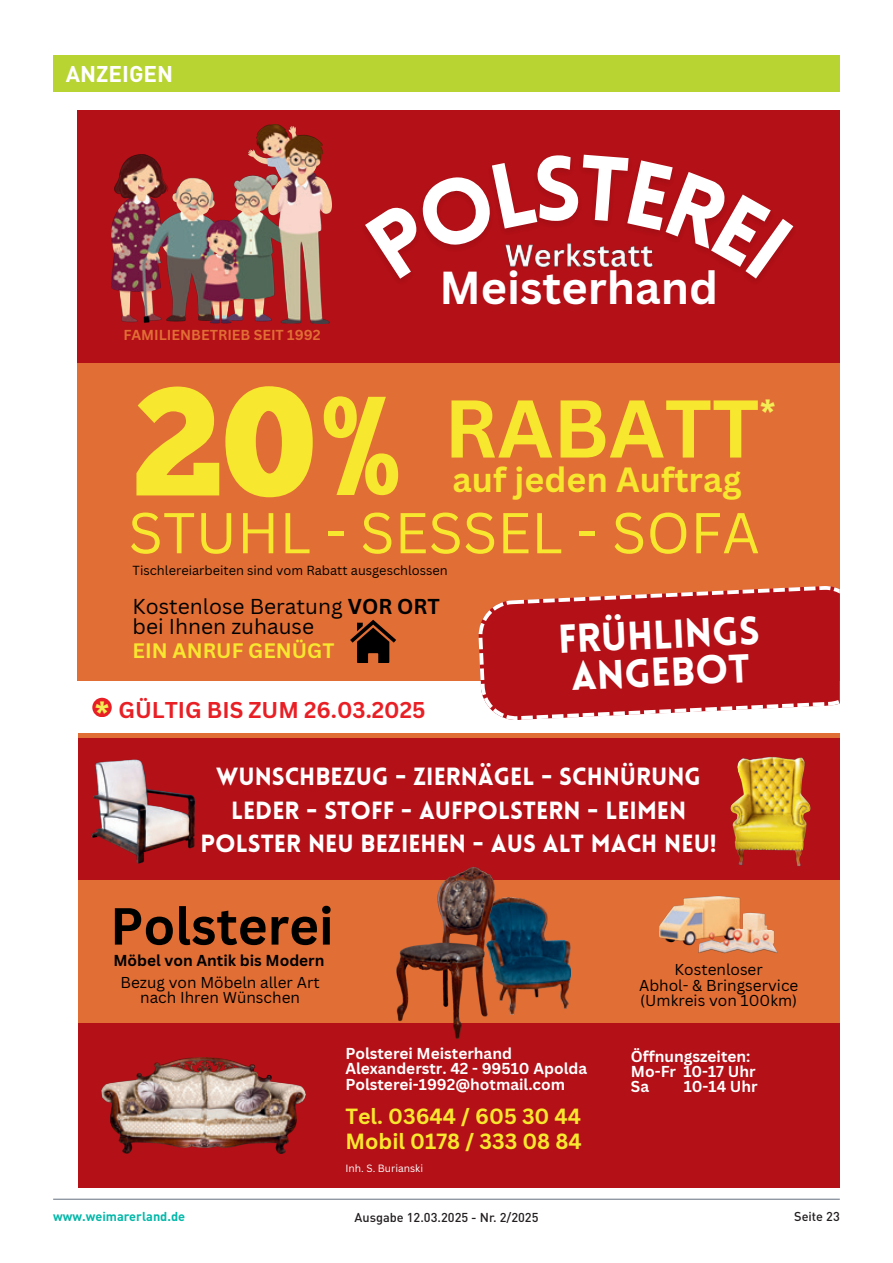
<style>
.page{position:relative;width:893px;height:1263px;background:#fff}
.page>*{position:absolute;margin:0;border:0;box-sizing:border-box;transform-origin:0 0}
.t1{font:700 79.95px "Canva Sans";color:#f8e72f}
.t2{font:56.25px "Canva Sans";color:#f8e72f}
.t3{font:700 51px "Canva Sans";color:#000}
.t4{font:700 45px "Canva Sans";color:#fff}
.t5{font:900 39.3px/37.8px "Lovelo";color:#fff}
.t6{font:700 34.2px "Canva Sans";color:#f8e72f}
.t7{font:700 34.2px "Canva Sans";color:#f4ee55}
.t8{font:900 24.3px/33.6px "Lovelo";color:#fff;text-align:center}
.t9{font:700 22.5px "DIN Pro";color:#fff}
.t10{font:700 22.2px "Canva Sans";color:#e81f25}
.t11{font:700 21.45px/24.9px "Canva Sans";color:#f8e72f}
.t12{font:21px/20.1px "Canva Sans";color:#000}
.t13{font:700 20.4px "Canva Sans";color:#f8e72f}
.t14{font:700 15.45px/15.3px "Canva Sans";color:#fff}
.t15{font:700 15.45px "Canva Sans";color:#000}
.t16{font:15.3px/15.3px "Canva Sans";color:#000;text-align:center}
.t17{font:700 14.1px "Canva Sans";color:#e16e34}
.t18{font:12.75px "Canva Sans";color:#000}
.t19{font:500 12.75px "DIN Pro";color:#231f20}
.t20{font:700 12.75px "DIN Pro";color:#03b8a9}
.t21{font:10.2px "Canva Sans";color:#fff}
.s1{font-family:"Chunk Five";font-weight:400;font-size:153.45px}
.s2{font-weight:700}
.s3{font-size:31.35px;color:#f4ee55}
.s4{color:#b31017}
</style>
<div class="page">
<hr style="left:53px;top:1199px;width:787px;height:1px;background:#63707f">
<div style="left:53px;top:55px;width:787px;height:36px;background:#b8d432"></div>
<div style="left:78px;top:111px;width:762px;height:253px;background:#b31017"></div>
<div style="left:78px;top:1014px;width:762px;height:174px;background:#b31017"></div>
<div style="left:78px;top:877px;width:762px;height:146px;background:#e16e34"></div>
<div style="left:78px;top:736px;width:762px;height:143px;background:#b31017"></div>
<div style="left:78px;top:363px;width:762px;height:318px;background:#e16e34"></div>
<img style="left:112px;top:125px;width:220px;height:198px">
<div style="left:78px;top:733px;width:761px;height:5px;background:#e16e34"></div>
<img style="left:516px;top:898px;width:55px;height:111px">
<img style="left:371px;top:867px;width:145px;height:172px">
<img style="left:730px;top:757px;width:87px;height:123px">
<img style="left:91px;top:759px;width:104px;height:105px">
<div style="left:92px;top:698px;width:20px;height:19px;background:#e81f25;border-radius:10px"></div>
<img style="left:643px;top:870px;width:152px;height:84px">
<img style="left:102px;top:1057px;width:203px;height:96px">
<svg style="left:350px;top:620px;width:46px;height:43px"></svg>
<svg style="left:478px;top:586px;width:362px;height:134px;background:#be2f31"></svg>
<svg style="left:368px;top:159px;width:423px;height:120px"></svg>
<h3 class="t9" style="left:66px;top:58px;width:109px">ANZEIGEN</h3>
<p class="t17" style="left:123px;top:326px;width:199px">FAMILIENBETRIEB SEIT 1992</p>
<h3 class="t4" style="left:439px;top:260px;width:280px">Meisterhand</h3>
<h1 class="t1" style="left:133px;top:381px;width:628px"><span class="s1">20%</span> RABATT</h1>
<h3 class="t7" style="left:760px;top:391px;width:17px">*</h3>
<h3 class="t6" style="left:453px;top:460px;width:290px">auf jeden Auftrag</h3>
<h2 class="t2" style="left:128px;top:500px;width:633px">STUHL - SESSEL - SOFA</h2>
<p class="t18" style="left:133px;top:562px;width:317px">Tischlereiarbeiten sind vom Rabatt ausgeschlossen</p>
<h3 class="t12" style="left:133px;top:596px;width:309px">Kostenlose Beratung <span class="s2">VOR ORT </span>bei Ihnen zuhause</h3>
<h3 class="t13" style="left:133px;top:639px;width:203px">EIN ANRUF GENÜGT</h3>
<h3 class="t10" style="left:95px;top:696px;width:332px"><span class="s3">*</span> GÜLTIG BIS ZUM 26.03.2025</h3>
<h3 class="t5" style="left:557px;top:621px;width:203px;rotate:-3deg">FRÜHLINGS<br>ANGEBOT</h3>
<h3 class="t8" style="left:201px;top:760px;width:518px">WUNSCHBEZUG - ZIERNÄGEL - SCHNÜRUNG<br>LEDER - STOFF - AUFPOLSTERN - LEIMEN<br>POLSTER NEU BEZIEHEN - AUS ALT MACH NEU!</h3>
<h3 class="t3" style="left:110px;top:896px;width:225px">Polsterei</h3>
<p class="t15" style="left:113px;top:951px;width:213px">Möbel von Antik bis Modern</p>
<p class="t16" style="left:121px;top:975px;width:201px">Bezug von Möbeln aller Art nach Ihren Wünschen</p>
<p class="t14" style="left:345px;top:1046px;width:243px">Polsterei Meisterhand<br>Alexanderstr. 42 - 99510 Apolda<br>Polsterei-1992@hotmail.com</p>
<h3 class="t11" style="left:345px;top:1104px;width:238px">Tel. 03644 / 605 30 44<br>Mobil 0178 / 333 08 84</h3>
<p class="t21" style="left:345px;top:1162px;width:79px">Inh. S. Burianski</p>
<p class="t16" style="left:639px;top:962px;width:161px">Kostenloser<br>Abhol- &amp; Bringservice (Umkreis von 100km)</p>
<p class="t14" style="left:631px;top:1049px;width:128px">Öffnungszeiten:<br>Mo-Fr 10-17 Uhr<br>Sa <span class="s4">----</span> 10-14 Uhr</p>
<p class="t20" style="left:53px;top:1208px;width:134px">www.weimarerland.de</p>
<p class="t19" style="left:354px;top:1208px;width:186px">Ausgabe 12.03.2025 - Nr. 2/2025</p>
<p class="t19" style="left:794px;top:1208px;width:47px">Seite 23</p>
</div>
